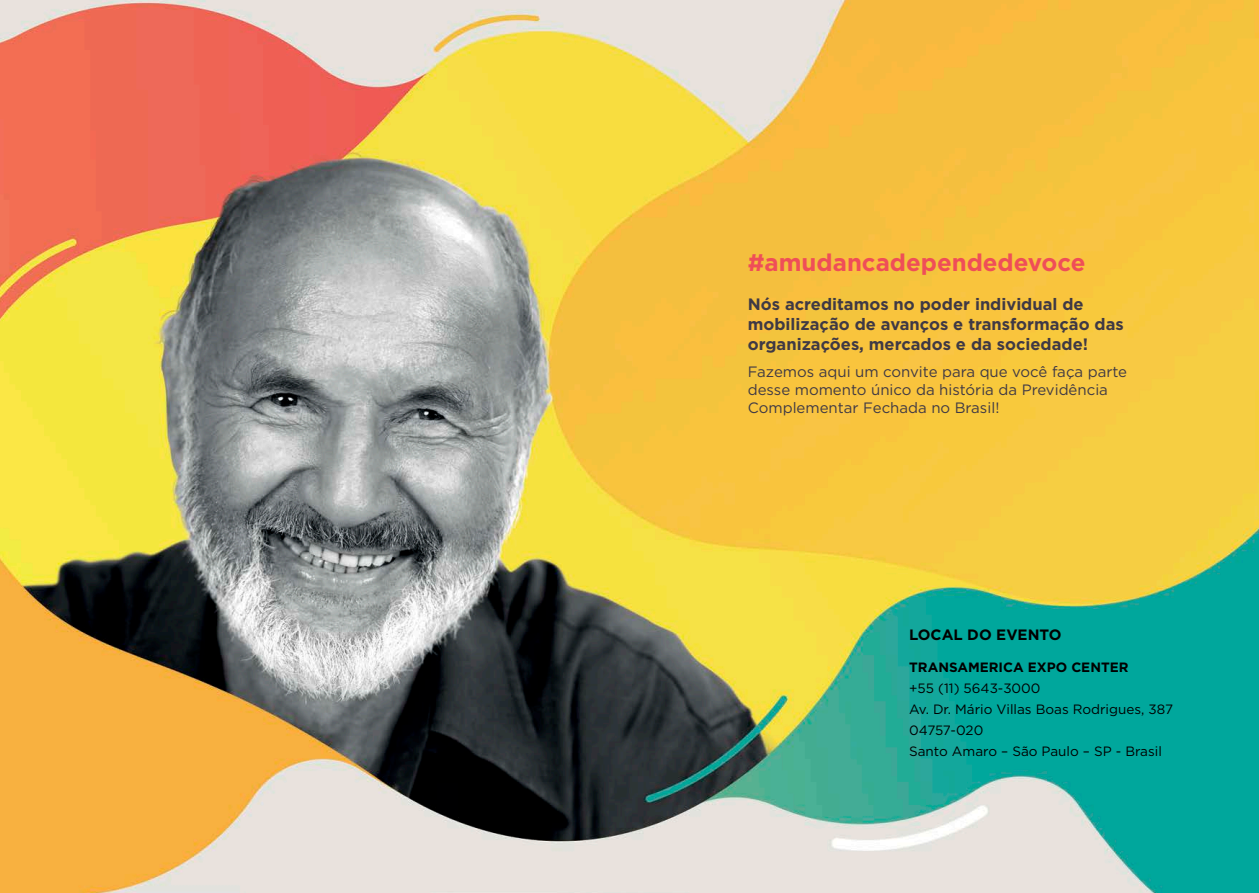
<style>
.page{position:relative;width:1259px;height:893px;background:#fff}
.page>*{position:absolute;margin:0;border:0;box-sizing:border-box;transform-origin:0 0}
.t1{font:700 24px "Gotham";color:#ef4e58}
.t2{font:700 16.5px/19.8px "Gotham";color:#3f3945}
.t3{font:15px/18px "Gotham";color:#3f3945}
.t4{font:700 15px "Gotham";color:#000}
.t5{font:13.5px "Gotham";color:#000}
.t6{font:700 13.5px "Gotham";color:#000}
</style>
<div class="page">
<img style="left:0;top:0;width:1259px;height:893px">
<p class="t1" style="left:748px;top:246px;width:339px">#amudancadependedevoce</p>
<p class="t2" style="left:748px;top:295px;width:377px">Nós acreditamos no poder individual de mobilização de avanços e transformação das organizações, mercados e da sociedade!</p>
<p class="t3" style="left:748px;top:362px;width:381px">Fazemos aqui um convite para que você faça parte desse momento único da história da Previdência<br>Complementar Fechada no Brasil!</p>
<p class="t4" style="left:909px;top:625px;width:154px">LOCAL DO EVENTO</p>
<p class="t6" style="left:909px;top:658px;width:221px">TRANSAMERICA EXPO CENTER</p>
<p class="t5" style="left:909px;top:679px;width:133px">+55 (11) 5643-3000</p>
<p class="t5" style="left:909px;top:700px;width:265px">Av. Dr. Mário Villas Boas Rodrigues, 387</p>
<p class="t5" style="left:909px;top:721px;width:76px">04757-020</p>
<p class="t5" style="left:909px;top:742px;width:254px">Santo Amaro – São Paulo – SP - Brasil</p>
</div>
